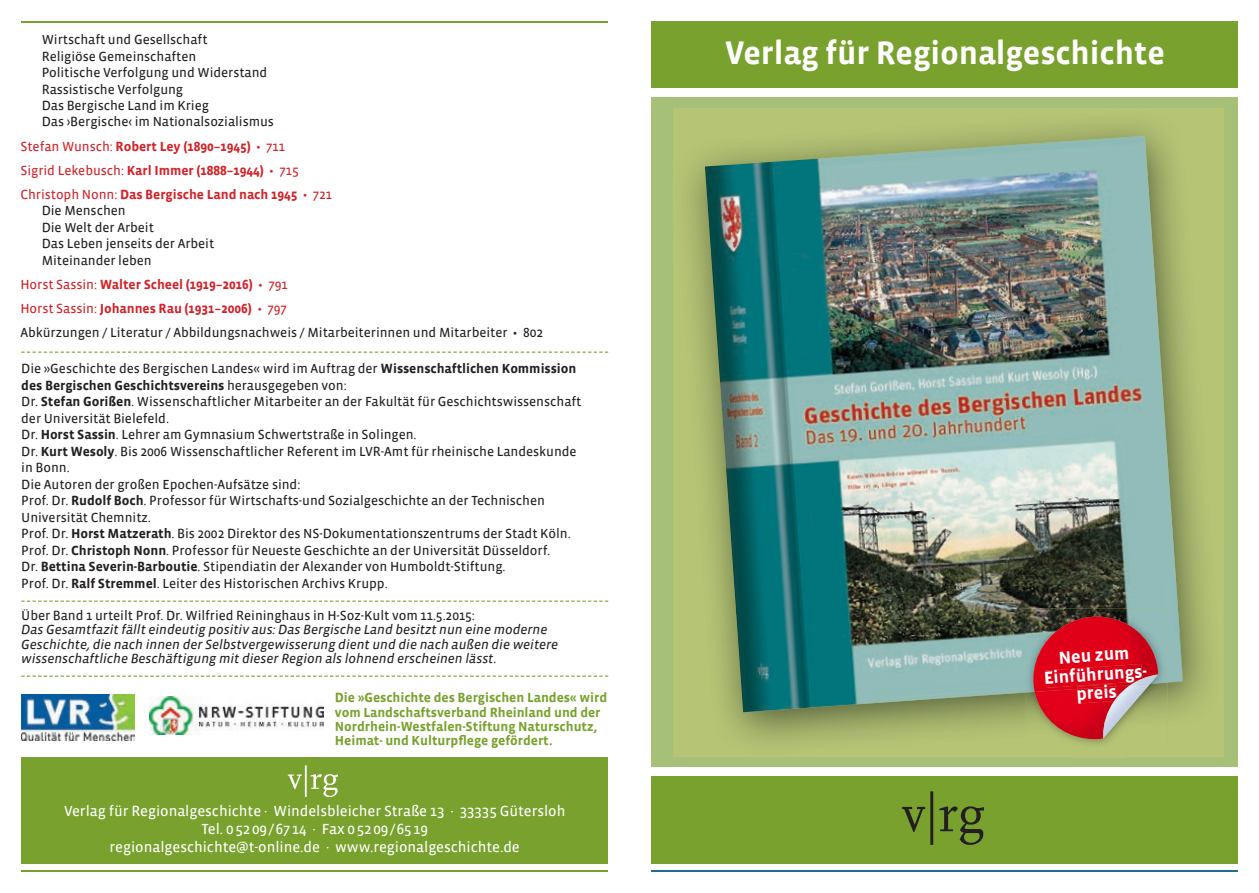
<style>
.page{position:relative;width:1259px;height:893px;background:#fff}
.page>*{position:absolute;margin:0;border:0;box-sizing:border-box;transform-origin:0 0}
.t1{font:700 33px "Vista Sans OT";letter-spacing:-.005em;color:#fff}
.t2{font:700 18px/18.8px "Vista Sans OT";color:#fff;text-align:center}
.t3{font:15px/18px "Vista Sans OT";letter-spacing:-.005em;color:#fff;text-align:center}
.t4{font:13.5px/16.5px "Vista Sans OT";letter-spacing:-.005em;color:#231f20}
.t5{font:italic 13.5px/14.2px "Vista Sans OT";letter-spacing:-.005em;color:#231f20}
.t6{font:700 13.5px/14.2px "Vista Sans OT";letter-spacing:-.005em;color:#78a22d}
.t7{font:700 13.5px/24px "Vista Sans OT";letter-spacing:-.005em;color:#d1232a}
.s1{font-weight:400}
.s2{color:#d1232a}
.s3{font-weight:700;color:#d1232a}
.s4{font-weight:700}
</style>
<div class="page">
<div style="left:651px;top:97px;width:586px;height:669px;background:#a7c078"></div>
<div style="left:651px;top:21px;width:586px;height:66px;background:#78a22d"></div>
<div style="left:651px;top:776px;width:586px;height:88px;background:#78a22d"></div>
<hr style="left:651px;top:870px;width:586px;height:1px;background:#206e91">
<img style="left:902px;top:792px;width:82px;height:53px">
<img style="left:673px;top:108px;width:199px;height:99px">
<img style="left:872px;top:108px;width:351px;height:49px">
<img style="left:1176px;top:157px;width:47px;height:400px">
<img style="left:673px;top:207px;width:49px;height:550px">
<img style="left:722px;top:614px;width:50px;height:143px">
<img style="left:1174px;top:557px;width:49px;height:200px">
<img style="left:772px;top:712px;width:301px;height:45px">
<img style="left:1124px;top:683px;width:50px;height:74px">
<img style="left:1073px;top:749px;width:51px;height:8px">
<img style="left:705px;top:136px;width:471px;height:478px">
<img style="left:736px;top:592px;width:293px;height:120px">
<img style="left:1029px;top:582px;width:150px;height:50px">
<img style="left:1167px;top:632px;width:16px;height:51px">
<div style="left:21px;top:757px;width:587px;height:107px;background:#78a22d"></div>
<hr style="left:21px;top:870px;width:587px;height:2px;background:#78a22d">
<img style="left:288px;top:765px;width:49px;height:32px">
<hr style="left:21px;top:21px;width:587px;height:2px;background:#78a22d">
<svg style="left:21px;top:352px;width:587px;height:1px"></svg>
<svg style="left:21px;top:601px;width:587px;height:1px"></svg>
<svg style="left:21px;top:676px;width:587px;height:1px"></svg>
<img style="left:21px;top:695px;width:113px;height:46px">
<img style="left:150px;top:696px;width:173px;height:39px">
<img style="left:1025px;top:693px;width:142px;height:56px">
<img style="left:1025px;top:609px;width:142px;height:84px">
<img style="left:1034px;top:692px;width:69px;height:47px">
<img style="left:1033px;top:617px;width:125px;height:75px">
<img style="left:1045px;top:664px;width:97px;height:24px">
<img style="left:1077px;top:689px;width:26px;height:14px">
<img style="left:1077px;top:684px;width:26px;height:5px">
<img style="left:1103px;top:684px;width:47px;height:54px">
<img style="left:1130px;top:674px;width:28px;height:11px">
<svg style="left:1136px;top:671px;width:22px;height:13px"></svg>
<p class="t4" style="left:42px;top:31px;width:234px">Wirtschaft und Gesellschaft<br>Religiöse Gemeinschaften<br>Politische Verfolgung und Widerstand<br>Rassistische Verfolgung<br>Das Bergische Land im Krieg<br>Das ›Bergische‹ im Nationalsozialismus</p>
<p class="t7" style="left:20px;top:134px;width:313px"><span class="s1">Stefan Wunsch:</span> Robert Ley (1890–1945) <span class="s1">• 711<br>Sigrid Lekebusch:</span> Karl Immer (1888–1944) <span class="s1">• 715<br>Christoph Nonn:</span> Das Bergische Land nach 1945 <span class="s1">• 721</span></p>
<p class="t4" style="left:42px;top:202px;width:174px">Die Menschen<br>Die Welt der Arbeit<br>Das Leben jenseits der Arbeit<br>Miteinander leben</p>
<p class="t4" style="left:20px;top:272px;width:524px;line-height:24px"><span class="s2">Horst Sassin:</span> <span class="s3">Walter Scheel (1919–2016)</span> <span class="s2">• 791<br>Horst Sassin:</span> <span class="s3">Johannes Rau (1931–2006)</span> <span class="s2">• 797<br></span>Abkürzungen / Literatur / Abbildungsnachweis / Mitarbeiterinnen und Mitarbeiter • 802</p>
<p class="t4" style="left:21px;top:361px;width:562px">Die »Geschichte des Bergischen Landes« wird im Auftrag der <span class="s4">Wissenschaftlichen Kommission des Bergischen Geschichtsvereins</span> herausgegeben von:<br>Dr. <span class="s4">Stefan Gorißen</span>. Wissenschaftlicher Mitarbeiter an der Fakultät für Geschichtswissenschaft der Universität Bielefeld.<br>Dr. <span class="s4">Horst Sassin</span>. Lehrer am Gymnasium Schwertstraße in Solingen.<br>Dr. <span class="s4">Kurt Wesoly</span>. Bis 2006 Wissenschaftlicher Referent im LVR-Amt für rheinische Landeskunde in Bonn.<br>Die Autoren der großen Epochen-Aufsätze sind:<br>Prof. Dr. <span class="s4">Rudolf Boch</span>. Professor für Wirtschafts-und Sozialgeschichte an der Technischen Universität Chemnitz.<br>Prof. Dr. <span class="s4">Horst Matzerath</span>. Bis 2002 Direktor des NS-Dokumentationszentrums der Stadt Köln.<br>Prof. Dr. <span class="s4">Christoph Nonn</span>. Professor für Neueste Geschichte an der Universität Düsseldorf.<br>Dr. <span class="s4">Bettina Severin-Barboutie</span>. Stipendiatin der Alexander von Humboldt-Stiftung.<br>Prof. Dr. <span class="s4">Ralf Stremmel</span>. Leiter des Historischen Archivs Krupp.</p>
<p class="t4" style="left:21px;top:608px;width:455px">Über Band 1 urteilt Prof. Dr. Wilfried Reininghaus in H-Soz-Kult vom 11.5.2015:</p>
<p class="t5" style="left:21px;top:623px;width:538px">Das Gesamtfazit fällt eindeutig positiv aus: Das Bergische Land besitzt nun eine moderne<br>Geschichte, die nach innen der Selbstvergewisserung dient und die nach außen die weitere wissenschaftliche Beschäftigung mit dieser Region als lohnend erscheinen lässt.</p>
<p class="t6" style="left:335px;top:691px;width:274px">Die »Geschichte des Bergischen Landes« wird vom Landschaftsverband Rheinland und der Nordrhein-Westfalen-Stiftung Naturschutz, Heimat- und Kulturpflege gefördert.</p>
<p class="t3" style="left:64px;top:802px;width:503px">Verlag für Regionalgeschichte · Windelsbleicher Straße 13 · 33335 Gütersloh<br>Tel. 05209/6714 · Fax 05209/6519<br>regionalgeschichte@t-online.de · www.regionalgeschichte.de</p>
<h1 class="t1" style="left:725px;top:36px;width:441px">Verlag für Regionalgeschichte</h1>
<h2 class="t2" style="left:1042px;top:650px;width:105px;rotate:-4deg">Neu zum<br>Einführungs&shy;preis</h2>
</div>
